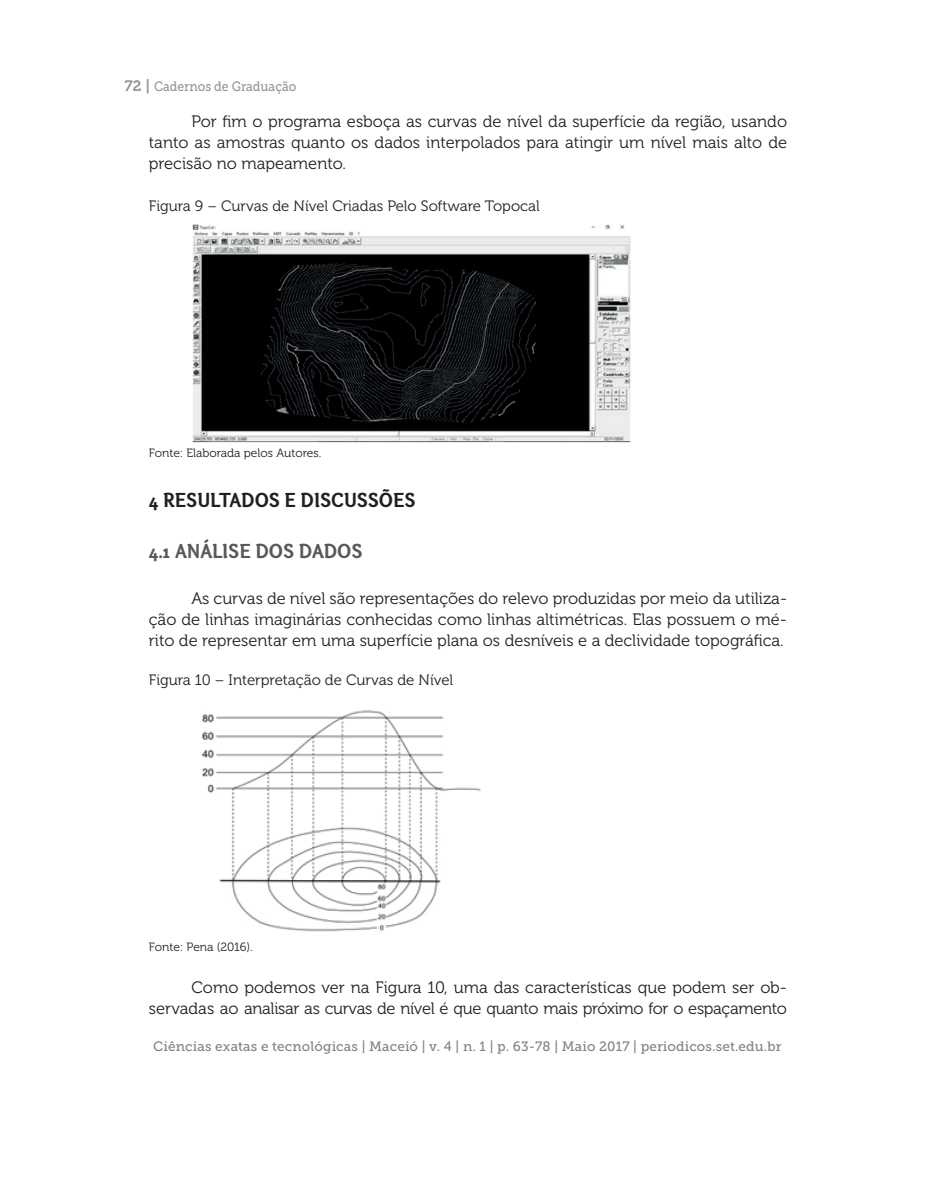
<style>
.page{position:relative;width:936px;height:1191px;background:#fff}
.page>*{position:absolute;margin:0;border:0;box-sizing:border-box;transform-origin:0 0}
.t1{font:21px "Otari Bold Limited";color:#231f20}
.t2{font:21px "Otari Bold Limited";color:#57585a}
.t3{font:16.5px/21px "Museo 300";color:#231f20;text-align:justify}
.t4{font:15px "Museo 300";color:#231f20}
.t5{font:13.5px "Museo Slab 500";letter-spacing:.01em;color:#808285}
.t6{font:13.5px "Museo Slab 500";color:#939598;scale:.9 1}
.t7{font:12px "Museo 300";color:#231f20}
.s1{font-family:"Museo 700";font-size:15px}
</style>
<div class="page">
<img style="left:192px;top:224px;width:439px;height:218px">
<img style="left:201px;top:710px;width:280px;height:222px">
<p class="t6" style="left:125px;top:79px;width:192px"><span class="s1">72 |</span> Cadernos de Graduação</p>
<p class="t3" style="left:149px;top:111px;width:639px;text-indent:43px">Por fim o programa esboça as curvas de nível da superfície da região, usando tanto as amostras quanto os dados interpolados para atingir um nível mais alto de precisão no mapeamento.</p>
<p class="t4" style="left:149px;top:198px;width:392px">Figura 9 – Curvas de Nível Criadas Pelo Software Topocal</p>
<p class="t7" style="left:149px;top:446px;width:174px">Fonte: Elaborada pelos Autores.</p>
<p class="t1" style="left:149px;top:487px;width:268px">4 RESULTADOS E DISCUSSÕES</p>
<p class="t2" style="left:149px;top:537px;width:215px">4.1 ANÁLISE DOS DADOS</p>
<p class="t3" style="left:149px;top:588px;width:639px;text-indent:43px">As curvas de nível são representações do relevo produzidas por meio da utiliza&shy;ção de linhas imaginárias conhecidas como linhas altimétricas. Elas possuem o mé&shy;rito de representar em uma superfície plana os desníveis e a declividade topográfica.</p>
<p class="t4" style="left:149px;top:671px;width:306px">Figura 10 – Interpretação de Curvas de Nível</p>
<p class="t7" style="left:149px;top:940px;width:105px">Fonte: Pena (2016).</p>
<p class="t3" style="left:149px;top:977px;width:639px;text-align:right">Como podemos ver na Figura 10, uma das características que podem ser ob&shy;servadas ao analisar as curvas de nível é que quanto mais próximo for o espaçamento</p>
<p class="t5" style="left:153px;top:1039px;width:629px">Ciências exatas e tecnológicas | Maceió | v. 4 | n. 1 | p. 63-78 | Maio 2017 | periodicos.set.edu.br</p>
</div>
